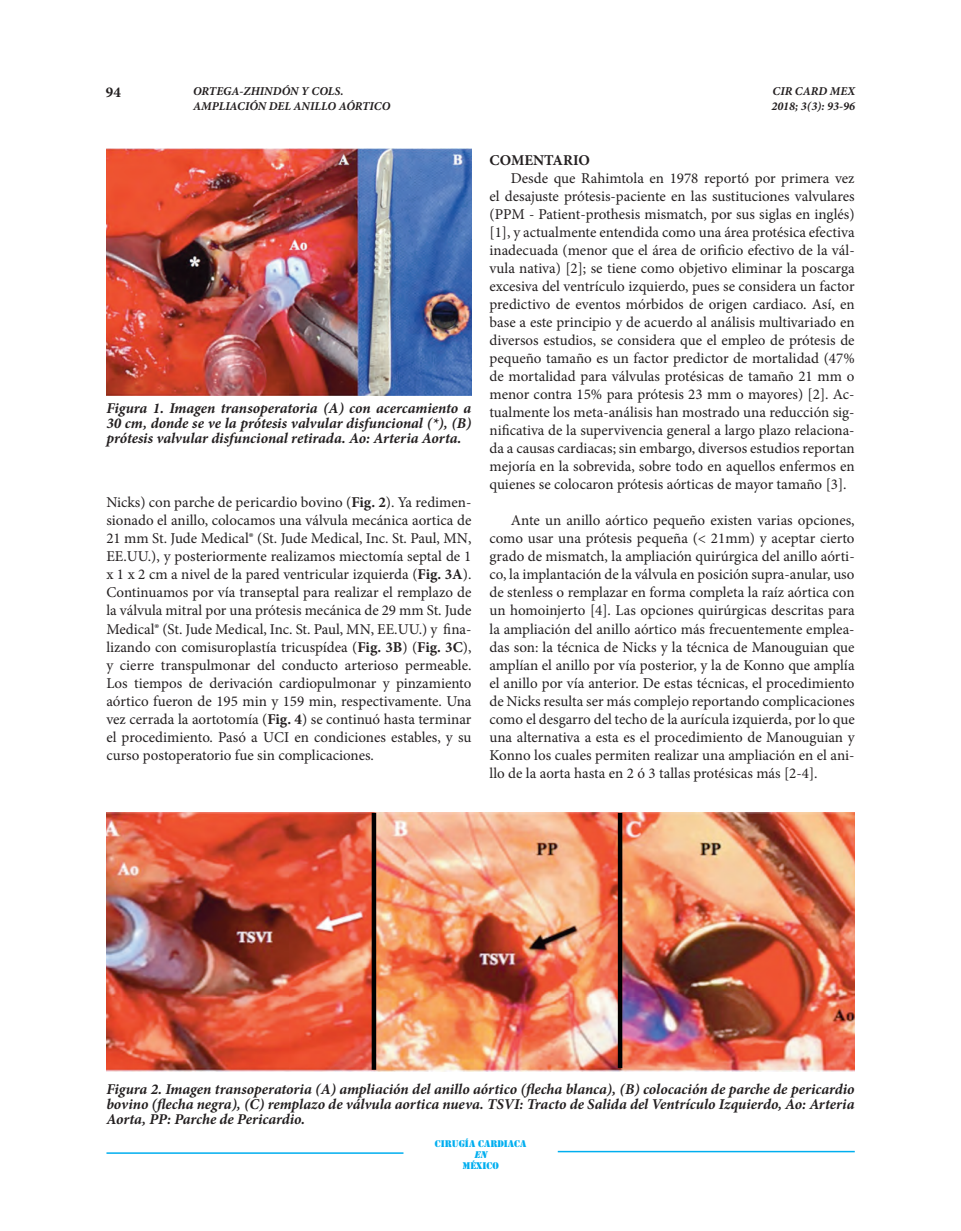
<style>
.page{position:relative;width:961px;height:1231px;background:#fff}
.page>*{position:absolute;margin:0;border:0;box-sizing:border-box;transform-origin:0 0}
.t1{font:15px/18px "Minion Pro";color:#231f20;text-align:justify}
.t2{font:italic 700 15px/15px "Minion Pro";letter-spacing:-.005em;color:#231f20;text-align:justify}
.t3{font:700 15px "Minion Pro";color:#231f20}
.t4{font:italic 700 12px/15px "Minion Pro";color:#231f20}
.t5{font:9px "Stencil Std";color:#00aeef}
.t6{font:italic 9px "Stencil Std";color:#00aeef}
.s1{font-weight:700}
</style>
<div class="page">
<hr style="left:106px;top:1152px;width:297px;height:1px;background:#00aeef">
<hr style="left:557px;top:1150px;width:297px;height:2px;background:#00aeef">
<img style="left:106px;top:149px;width:365px;height:246px">
<img style="left:106px;top:812px;width:748px;height:259px">
<div style="left:371px;top:813px;width:5px;height:256px;background:#000"></div>
<hr style="left:618px;top:813px;width:4px;height:255px;background:#000">
<p class="t3" style="left:106px;top:81px;width:16px">94</p>
<p class="t4" style="left:193px;top:83px;width:199px">ORTEGA-ZHINDÓN Y COLS.<br>AMPLIACIÓN DEL ANILLO AÓRTICO</p>
<p class="t4" style="left:771px;top:83px;width:85px">CIR CARD MEX<br>2018; 3(3): 93-96</p>
<p class="t2" style="left:106px;top:401px;width:366px">Figura 1. Imagen transoperatoria (A) con acercamiento a 30 cm, donde se ve la prótesis valvular disfuncional (*), (B) prótesis valvular disfuncional retirada. Ao: Arteria Aorta.</p>
<p class="t1" style="left:106px;top:494px;width:367px">Nicks) con parche de pericardio bovino (<span class="s1">Fig. 2</span>). Ya redimen&shy;sionado el anillo, colocamos una válvula mecánica aortica de 21 mm St. Jude Medical® (St. Jude Medical, Inc. St. Paul, MN, EE.UU.), y posteriormente realizamos miectomía septal de 1 x 1 x 2 cm a nivel de la pared ventricular izquierda (<span class="s1">Fig. 3A</span>).<br>Continuamos por vía transeptal para realizar el remplazo de la válvula mitral por una prótesis mecánica de 29 mm St. Jude Medical® (St. Jude Medical, Inc. St. Paul, MN, EE.UU.) y fina&shy;lizando con comisuroplastía tricuspídea (<span class="s1">Fig. 3B</span>) (<span class="s1">Fig. 3C</span>), y cierre transpulmonar del conducto arterioso permeable.<br>Los tiempos de derivación cardiopulmonar y pinzamiento aórtico fueron de 195 min y 159 min, respectivamente. Una vez cerrada la aortotomía (<span class="s1">Fig. 4</span>) se continuó hasta terminar el procedimiento. Pasó a UCI en condiciones estables, y su curso postoperatorio fue sin complicaciones.</p>
<p class="t3" style="left:489px;top:150px;width:102px">COMENTARIO</p>
<p class="t1" style="left:489px;top:170px;width:367px;text-indent:21px">Desde que Rahimtola en 1978 reportó por primera vez el desajuste prótesis-paciente en las sustituciones valvulares (PPM - Patient-prothesis mismatch, por sus siglas en inglés) [1], y actualmente entendida como una área protésica efectiva inadecuada (menor que el área de orificio efectivo de la vál&shy;vula nativa) [2]; se tiene como objetivo eliminar la poscarga excesiva del ventrículo izquierdo, pues se considera un factor predictivo de eventos mórbidos de origen cardiaco. Así, en base a este principio y de acuerdo al análisis multivariado en diversos estudios, se considera que el empleo de prótesis de pequeño tamaño es un factor predictor de mortalidad (47% de mortalidad para válvulas protésicas de tamaño 21 mm o menor contra 15% para prótesis 23 mm o mayores) [2]. Ac&shy;tualmente los meta-análisis han mostrado una reducción sig&shy;nificativa de la supervivencia general a largo plazo relaciona&shy;da a causas cardiacas; sin embargo, diversos estudios reportan mejoría en la sobrevida, sobre todo en aquellos enfermos en quienes se colocaron prótesis aórticas de mayor tamaño [3].</p>
<p class="t1" style="left:489px;top:512px;width:367px;text-indent:21px">Ante un anillo aórtico pequeño existen varias opciones, como usar una prótesis pequeña (&lt; 21mm) y aceptar cierto grado de mismatch, la ampliación quirúrgica del anillo aórti&shy;co, la implantación de la válvula en posición supra-anular, uso de stenless o remplazar en forma completa la raíz aórtica con un homoinjerto [4]. Las opciones quirúrgicas descritas para la ampliación del anillo aórtico más frecuentemente emplea&shy;das son: la técnica de Nicks y la técnica de Manouguian que amplían el anillo por vía posterior, y la de Konno que amplía el anillo por vía anterior. De estas técnicas, el procedimiento de Nicks resulta ser más complejo reportando complicaciones como el desgarro del techo de la aurícula izquierda, por lo que una alternativa a esta es el procedimiento de Manouguian y Konno los cuales permiten realizar una ampliación en el ani&shy;llo de la aorta hasta en 2 ó 3 tallas protésicas más [2-4].</p>
<p class="t2" style="left:106px;top:1081px;width:749px">Figura 2. Imagen transoperatoria (A) ampliación del anillo aórtico (flecha blanca), (B) colocación de parche de pericardio bovino (flecha negra), (C) remplazo de válvula aortica nueva. TSVI: Tracto de Salida del Ventrículo Izquierdo, Ao: Arteria Aorta, PP: Parche de Pericardio.</p>
<p class="t5" style="left:435px;top:1137px;width:93px">CIRUGÍA CARDIACA</p>
<p class="t6" style="left:474px;top:1148px;width:17px">EN</p>
<p class="t5" style="left:462px;top:1159px;width:38px">MÉXICO</p>
</div>
